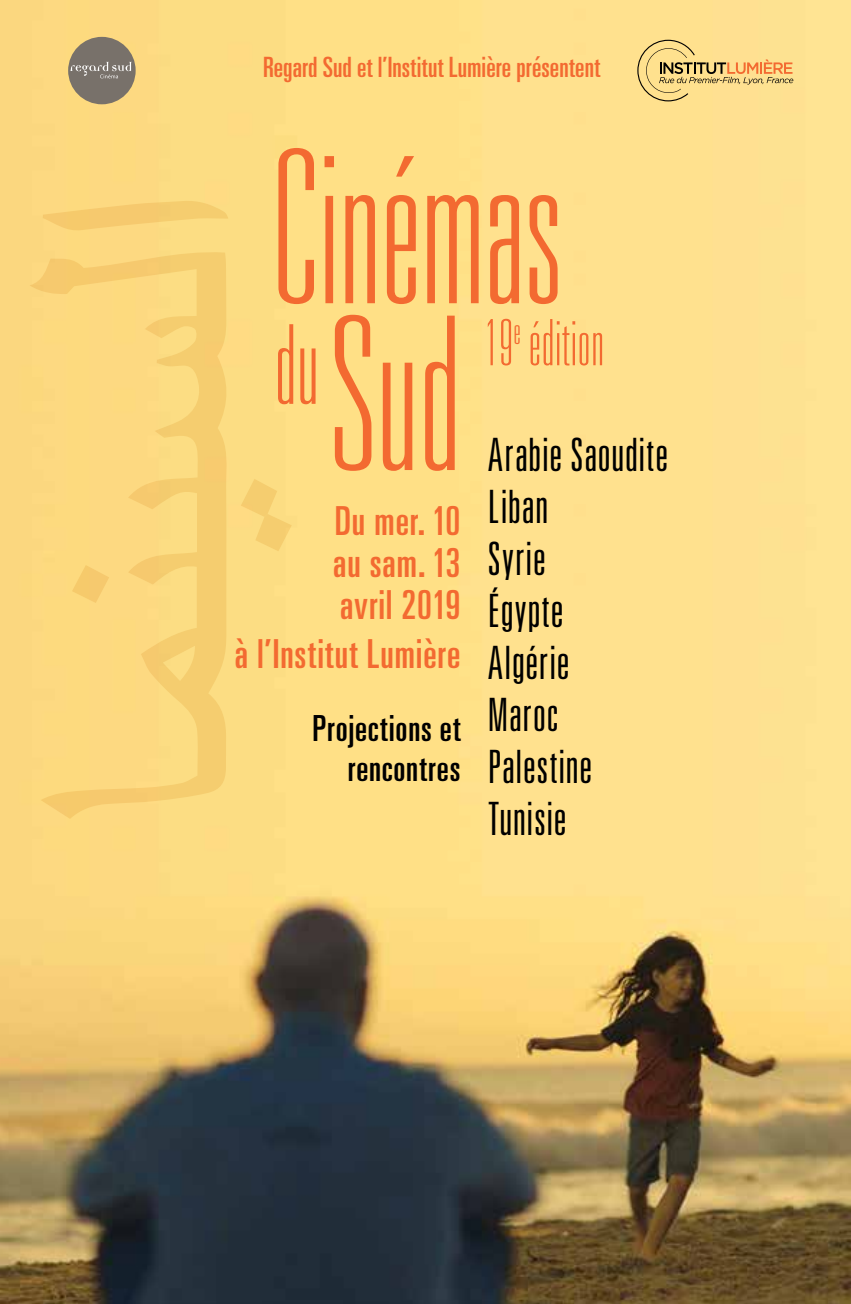
<style>
.page{position:relative;width:851px;height:1304px;background:#fff}
.page>*{position:absolute;margin:0;border:0;box-sizing:border-box;transform-origin:0 0}
.t1{font:100 ultra-condensed 213.8px/166.8px "Univers LT Std";color:#f36a31}
.t2{font:100 ultra-condensed 64px "Univers LT Std";letter-spacing:.01em;color:#f36a31}
.t3{font:300 ultra-condensed 46px/52px "Univers LT Std";letter-spacing:.015em;color:#000}
.t4{font:ultra-condensed 40px/42px "Univers LT Std";letter-spacing:.02em;color:#f36a31;text-align:justify}
.t5{font:ultra-condensed 36px/40px "Univers LT Std";letter-spacing:.025em;color:#000;text-align:right}
.t6{font:ultra-condensed 28px "Univers LT Std";letter-spacing:.005em;color:#f36a31}
</style>
<div class="page">
<img style="left:0;top:0;width:850px;height:1304px">
<svg style="left:30px;top:250px;width:199px;height:569px;background:#fad67c"></svg>
<svg style="left:43px;top:200px;width:185px;height:32px;background:#f8d176"></svg>
<svg style="left:241px;top:479px;width:51px;height:72px;background:#f9d67a"></svg>
<svg style="left:72px;top:565px;width:37px;height:38px"></svg>
<svg style="left:637px;top:40px;width:156px;height:61px;background:#eaca80"></svg>
<svg style="left:68px;top:37px;width:68px;height:67px;background:#998c73"></svg>
<p class="t6" style="left:263px;top:51px;width:338px">Regard Sud et l’Institut Lumière présentent</p>
<h1 class="t1" style="left:274px;top:148px;width:288px">Cinémas <sup>du</sup>Sud</h1>
<h2 class="t2" style="left:484px;top:310px;width:122px">19<sup>e</sup> édition</h2>
<p class="t3" style="left:488px;top:429px;width:182px">Arabie Saoudite<br>Liban<br>Syrie<br>Égypte<br>Algérie<br>Maroc<br>Palestine<br>Tunisie</p>
<p class="t4" style="left:333px;top:499px;width:129px">Du mer. 10 au sam. 13 avril 2019</p>
<p class="t4" style="left:235px;top:632px;width:227px">à l’Institut Lumière</p>
<p class="t5" style="left:312px;top:708px;width:149px">Projections et rencontres</p>
</div>
